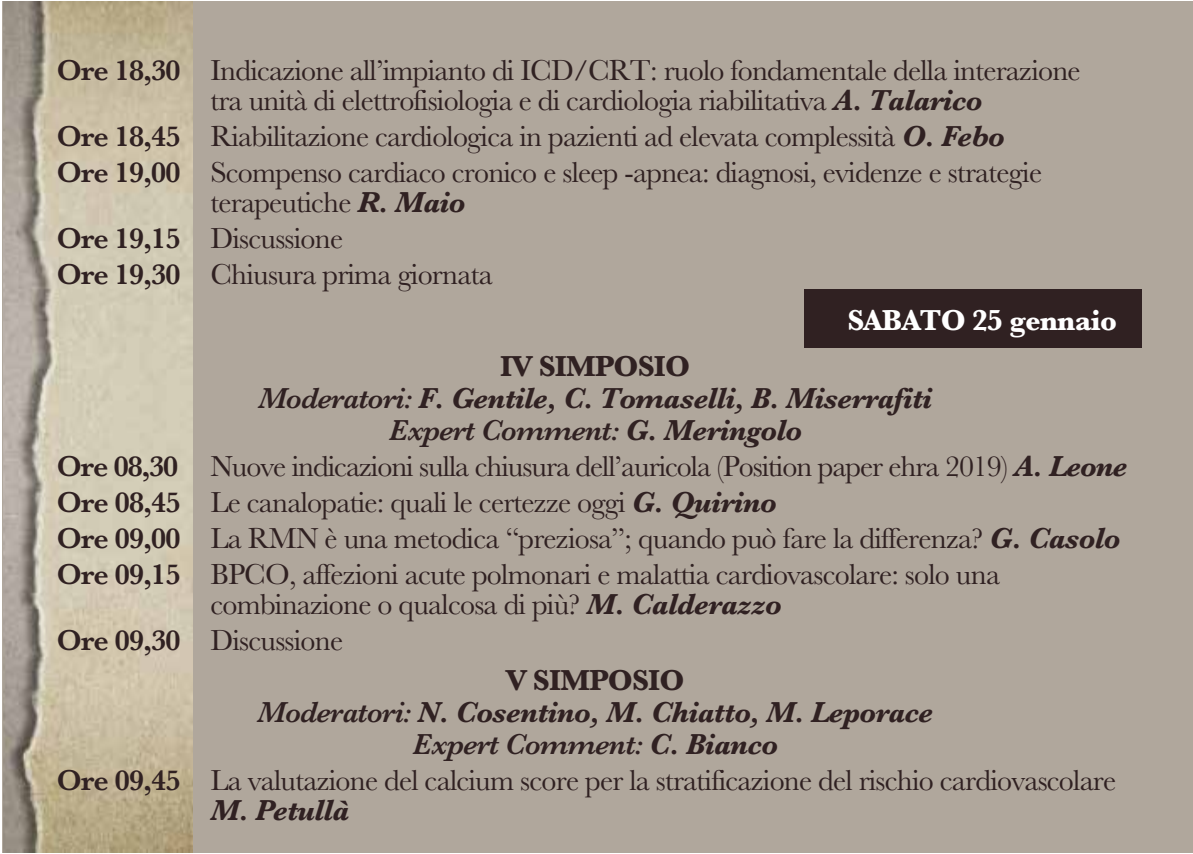
<style>
.page{position:relative;width:1193px;height:854px;background:#fff}
.page>*{position:absolute;margin:0;border:0;box-sizing:border-box;transform-origin:0 0}
.t1{font:30px/36px "Baskerville";letter-spacing:-.025em;color:#302122}
.t2{font:italic 700 30px/32px "Baskerville";letter-spacing:-.025em;color:#302122;text-align:center}
.t3{font:700 30px "Baskerville";letter-spacing:-.025em;color:#fff}
.s1{font-weight:600}
.s2{font-weight:700;font-style:italic}
.s3{font-style:normal}
</style>
<div class="page">
<div style="left:2px;top:1px;width:1191px;height:851px;background:#b0a79c"></div>
<img style="left:4px;top:1px;width:188px;height:851px">
<div style="left:804px;top:289px;width:337px;height:59px;background:#302122"></div>
<p class="t1" style="left:210px;top:55px;width:872px;line-height:30px;text-indent:-153px"><span class="s1">Ore 18,30</span> Indicazione all’impianto di ICD/CRT: ruolo fondamentale della interazione tra unità di elettrofisiologia e di cardiologia riabilitativa <span class="s2">A. Talarico</span></p>
<p class="t1" style="left:57px;top:118px;width:987px"><span class="s1">Ore 18,45</span> Riabilitazione cardiologica in pazienti ad elevata complessità <span class="s2">O. Febo<br></span><span class="s1">Ore 19,00</span> Scompenso cardiaco cronico e sleep -apnea: diagnosi, evidenze e strategie</p>
<p class="t1" style="left:57px;top:184px;width:437px;text-indent:153px">terapeutiche <span class="s2">R. Maio<br></span><span class="s1">Ore 19,15</span> Discussione<br><span class="s1">Ore 19,30</span> Chiusura prima giornata</p>
<p class="t3" style="left:847px;top:299px;width:271px">SABATO 25 gennaio</p>
<p class="t2" style="left:258px;top:350px;width:675px"><span class="s3">IV SIMPOSIO<br></span><span class="s1">Moderatori:</span> F. Gentile, C. Tomaselli, B. Miserrafiti<br><span class="s1">Expert Comment:</span> G. Meringolo</p>
<p class="t1" style="left:57px;top:448px;width:1072px"><span class="s1">Ore 08,30</span> Nuove indicazioni sulla chiusura dell’auricola (Position paper ehra 2019) <span class="s2">A. Leone </span><span class="s1">Ore 08,45</span> Le canalopatie: quali le certezze oggi <span class="s2">G. Quirino<br></span><span class="s1">Ore 09,00</span> La RMN è una metodica “preziosa”; quando può fare la differenza? <span class="s2">G. Casolo </span><span class="s1">Ore 09,15</span> BPCO, affezioni acute polmonari e malattia cardiovascolare: solo una</p>
<p class="t1" style="left:57px;top:586px;width:726px;text-indent:153px">combinazione o qualcosa di più? <span class="s2">M. Calderazzo<br></span><span class="s1">Ore 09,30</span> Discussione</p>
<p class="t2" style="left:258px;top:664px;width:677px"><span class="s3">V SIMPOSIO<br></span><span class="s1">Moderatori:</span> N. Cosentino, M. Chiatto, M. Leporace<br><span class="s1">Expert Comment:</span> C. Bianco</p>
<p class="t1" style="left:210px;top:765px;width:907px;line-height:30px;text-indent:-153px"><span class="s1">Ore 09,45</span> La valutazione del calcium score per la stratificazione del rischio cardiovascolare<br><span class="s2">M. Petullà</span></p>
</div>
